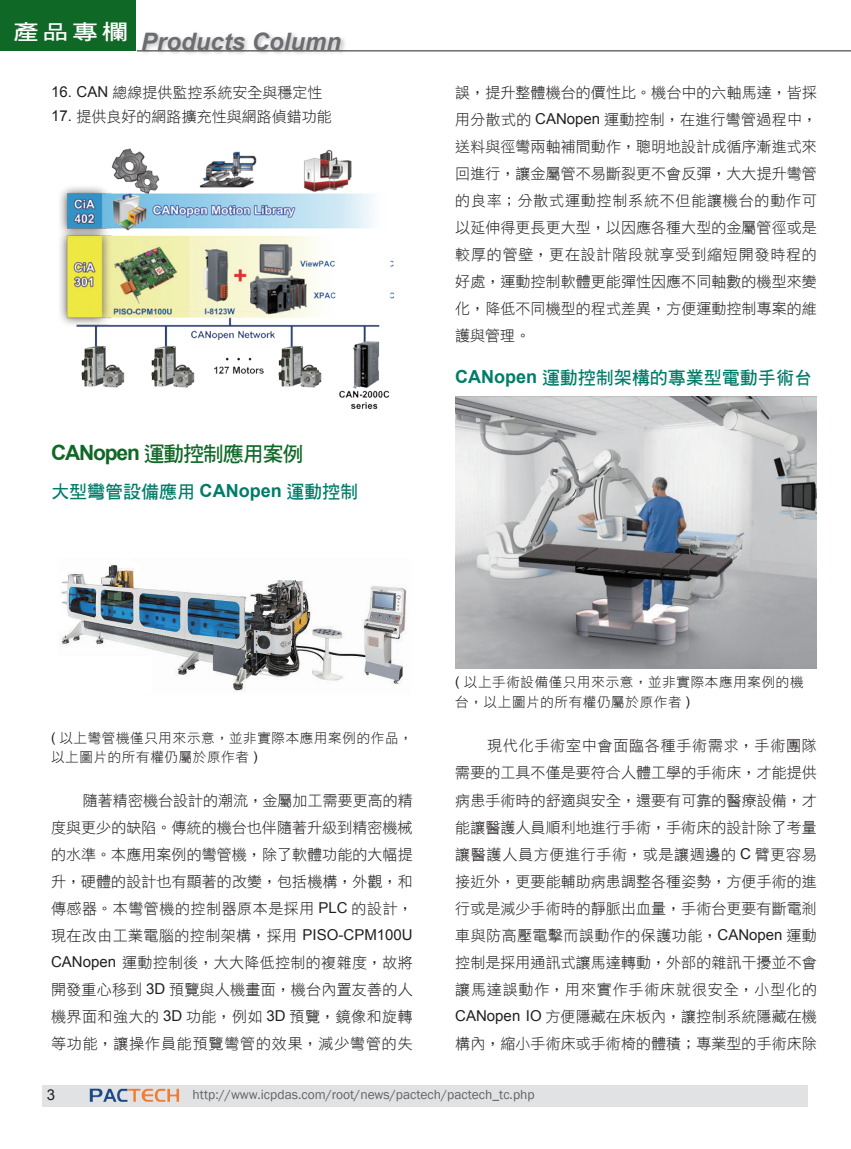
<style>
.page{position:relative;width:851px;height:1149px;background:#fff}
.page>*{position:absolute;margin:0;border:0;box-sizing:border-box;transform-origin:0 0}
.t1{font:italic 700 24px "Arial";color:#6c6d70}
.t2{font:21px "DF Hei Bd HK BF";letter-spacing:-.055em;color:#106827}
.t3{font:21px "DF Hei Bd HK BF";color:#fff;scale:1.25 1}
.t4{font:18px "DF Hei Bd HK BF";color:#007c69}
.t5{font:15px/27px "DF Hei Lt HK BF";letter-spacing:.005em;color:#231f20;text-align:justify}
.t6{font:15px "Arial";color:#231f20}
.t7{font:13.5px/18px "DF Hei Lt HK BF";letter-spacing:.05em;color:#231f20}
.t8{font:13.5px "Franklin Gothic";color:#636366}
.s1{font-family:"Arial"}
.s2{font-family:"Arial";font-weight:700}
</style>
<div class="page">
<div style="left:0;top:0;width:136px;height:51px;background:#106827"></div>
<hr style="left:137px;top:51px;width:713px;height:1px;background:#231f20">
<div style="left:140px;top:30px;width:207px;height:26px;background:#231f20;opacity:.3"></div>
<div style="left:43px;top:1084px;width:765px;height:22px;background:#e1e2e4"></div>
<img style="left:89px;top:1088px;width:91px;height:14px">
<img style="left:60px;top:564px;width:347px;height:128px">
<img style="left:455px;top:396px;width:361px;height:272px">
<img style="left:60px;top:148px;width:335px;height:262px">
<h2 class="t3" style="left:13px;top:22px;width:93px">產品專欄</h2>
<h1 class="t1" style="left:141px;top:25px;width:202px">Products Column</h1>
<p class="t5" style="left:51px;top:79px;width:273px"><span class="s1">16. CAN</span> 總線提供監控系統安全與穩定性</p>
<p class="t5" style="left:51px;top:103px;width:282px"><span class="s1">17.</span> 提供良好的網路擴充性與網路偵錯功能</p>
<h2 class="t2" style="left:51px;top:443px;width:254px"><span class="s2">CANopen</span> 運動控制應用案例</h2>
<p class="t4" style="left:51px;top:483px;width:308px">大型彎管設備應用 <span class="s2">CANopen</span> 運動控制</p>
<p class="t5" style="left:455px;top:79px;width:363px">誤，提升整體機台的價性比。機台中的六軸馬達，皆採用分散式的 <span class="s1">CANopen</span> 運動控制，在進行彎管過程中，送料與徑彎兩軸補間動作，聰明地設計成循序漸進式來回進行，讓金屬管不易斷裂更不會反彈，大大提升彎管的良率；分散式運動控制系統不但能讓機台的動作可以延伸得更長更大型，以因應各種大型的金屬管徑或是較厚的管壁，更在設計階段就享受到縮短開發時程的好處，運動控制軟體更能彈性因應不同軸數的機型來變化，降低不同機型的程式差異，方便運動控制專案的維護與管理。</p>
<p class="t4" style="left:455px;top:368px;width:358px"><span class="s2">CANopen</span> 運動控制架構的專業型電動手術台</p>
<p class="t7" style="left:51px;top:729px;width:363px"><span class="s1">(</span> 以上彎管機僅只用來示意，並非實際本應用案例的作品，以上圖片的所有權仍屬於原作者 <span class="s1">)</span></p>
<p class="t5" style="left:51px;top:787px;width:363px;text-indent:32px">隨著精密機台設計的潮流，金屬加工需要更高的精度與更少的缺陷。傳統的機台也伴隨著升級到精密機械的水準。本應用案例的彎管機，除了軟體功能的大幅提升，硬體的設計也有顯著的改變，包括機構，外觀，和傳感器。本彎管機的控制器原本是採用 <span class="s1">PLC</span> 的設計，現在改由工業電腦的控制架構，採用 <span class="s1">PISO-CPM100U CANopen</span> 運動控制後，大大降低控制的複雜度，故將開發重心移到 <span class="s1">3D</span> 預覽與人機畫面，機台內置友善的人機界面和強大的 <span class="s1">3D</span> 功能，例如 <span class="s1">3D</span> 預覽，鏡像和旋轉等功能，讓操作員能預覽彎管的效果，減少彎管的失</p>
<p class="t7" style="left:455px;top:671px;width:350px;line-height:20.2px"><span class="s1">(</span> 以上手術設備僅只用來示意，並非實際本應用案例的機台，以上圖片的所有權仍屬於原作者 <span class="s1">)</span></p>
<p class="t5" style="left:455px;top:732px;width:363px;text-indent:32px">現代化手術室中會面臨各種手術需求，手術團隊需要的工具不僅是要符合人體工學的手術床，才能提供病患手術時的舒適與安全，還要有可靠的醫療設備，才能讓醫護人員順利地進行手術，手術床的設計除了考量讓醫護人員方便進行手術，或是讓週邊的 <span class="s1">C</span> 臂更容易接近外，更要能輔助病患調整各種姿勢，方便手術的進行或是減少手術時的靜脈出血量，手術台更要有斷電剎車與防高壓電擊而誤動作的保護功能，<span class="s1">CANopen</span> 運動控制是採用通訊式讓馬達轉動，外部的雜訊干擾並不會讓馬達誤動作，用來實作手術床就很安全，小型化的<span class="s1">CANopen IO</span> 方便隱藏在床板內，讓控制系統隱藏在機構內，縮小手術床或手術椅的體積；專業型的手術床除</p>
<p class="t6" style="left:47px;top:1084px;width:10px">3</p>
<p class="t8" style="left:192px;top:1085px;width:343px">http://www.icpdas.com/root/news/pactech/pactech_tc.php</p>
</div>
